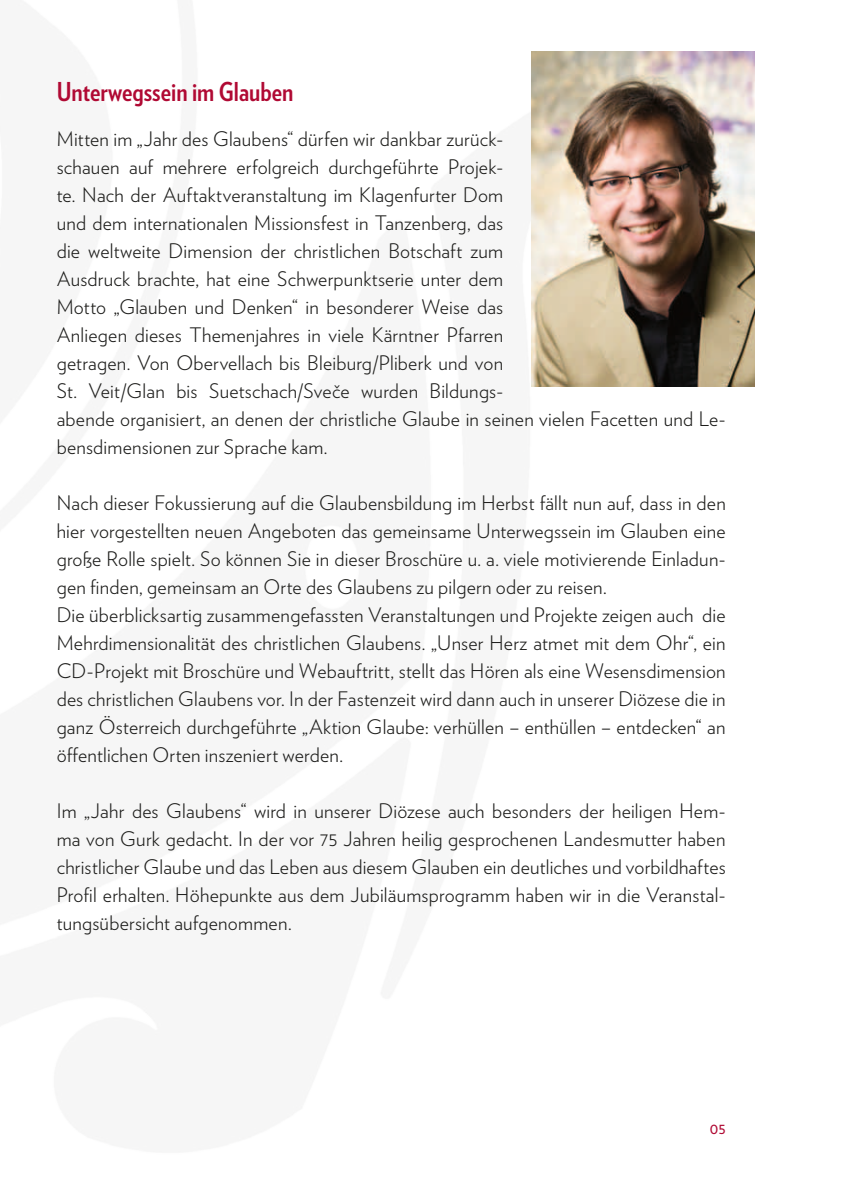
<style>
.page{position:relative;width:842px;height:1191px;background:#fff}
.page>*{position:absolute;margin:0;border:0;box-sizing:border-box;transform-origin:0 0}
.t1{font:700 26px "Verlag Condensed";color:#b00933}
.t2{font:300 20px/28px "Verlag";letter-spacing:.01em;color:#1d1d1b}
.t3{font:16px "Verlag";color:#b00933}
</style>
<div class="page">
<img style="left:532px;top:51px;width:222px;height:335px">
<h1 class="t1" style="left:57px;top:72px;width:238px">Unterwegssein im Glauben</h1>
<p class="t2" style="left:57px;top:123px;width:670px">Mitten im „Jahr des Glaubens“ dürfen wir dankbar zurück-<br>schauen auf mehrere erfolgreich durchgeführte Projek-<br>te. Nach der Auftaktveranstaltung im Klagenfurter Dom<br>und dem internationalen Missionsfest in Tanzenberg, das<br>die weltweite Dimension der christlichen Botschaft zum<br>Ausdruck brachte, hat eine Schwerpunktserie unter dem<br>Motto „Glauben und Denken“ in besonderer Weise das<br>Anliegen dieses Themenjahres in viele Kärntner Pfarren<br>getragen. Von Obervellach bis Bleiburg/Pliberk und von<br>St. Veit/Glan bis Suetschach/Sveče wurden Bildungs-<br>abende organisiert, an denen der christliche Glaube in seinen vielen Facetten und Le&shy;bensdimensionen zur Sprache kam.</p>
<p class="t2" style="left:57px;top:487px;width:671px">Nach dieser Fokussierung auf die Glaubensbildung im Herbst fällt nun auf, dass in den hier vorgestellten neuen Angeboten das gemeinsame Unterwegssein im Glauben eine große Rolle spielt. So können Sie in dieser Broschüre u. a. viele motivierende Einladun&shy;gen finden, gemeinsam an Orte des Glaubens zu pilgern oder zu reisen.<br>Die überblicksartig zusammengefassten Veranstaltungen und Projekte zeigen auch die Mehrdimensionalität des christlichen Glaubens. „Unser Herz atmet mit dem Ohr“, ein CD-Projekt mit Broschüre und Webauftritt, stellt das Hören als eine Wesensdimension des christlichen Glaubens vor. In der Fastenzeit wird dann auch in unserer Diözese die in ganz Österreich durchgeführte „Aktion Glaube: verhüllen – enthüllen – entdecken“ an öffentlichen Orten inszeniert werden.</p>
<p class="t2" style="left:57px;top:795px;width:670px;text-align:justify">Im „Jahr des Glaubens“ wird in unserer Diözese auch besonders der heiligen Hem&shy;ma von Gurk gedacht. In der vor 75 Jahren heilig gesprochenen Landesmutter haben christlicher Glaube und das Leben aus diesem Glauben ein deutliches und vorbildhaftes Profil erhalten. Höhepunkte aus dem Jubiläumsprogramm haben wir in die Veranstal&shy;tungsübersicht aufgenommen.</p>
<p class="t3" style="left:710px;top:1116px;width:17px">05</p>
</div>
